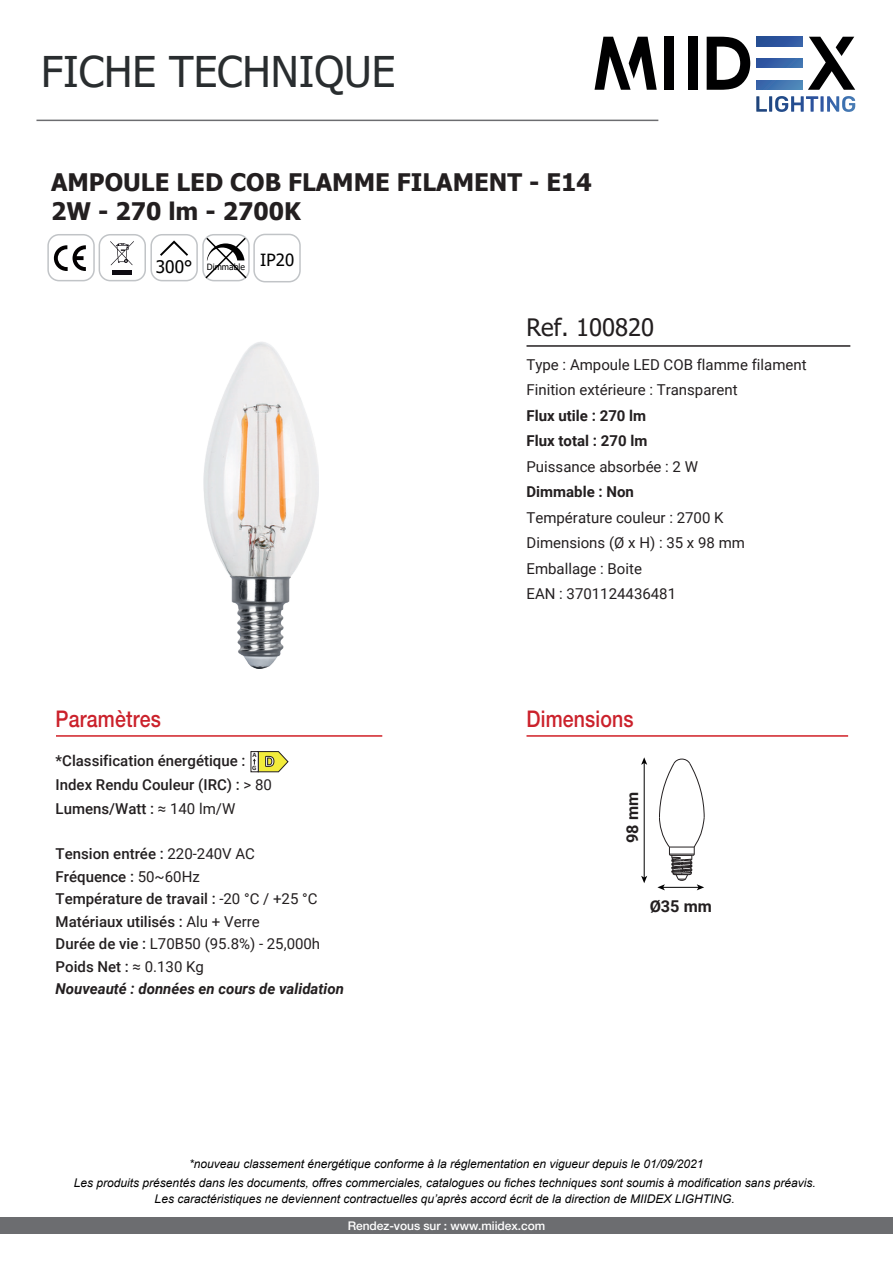
<style>
.page{position:relative;width:893px;height:1263px;background:#fff}
.page>*{position:absolute;margin:0;border:0;box-sizing:border-box;transform-origin:0 0}
.t1{font:42.3px "Tahoma";color:#292d2f}
.t2{font:700 24.15px/28.8px "Tahoma";color:#231f20}
.t3{font:24px "Tahoma";color:#231f20}
.t4{font:500 22.95px "Helvetica Neue LT Std";letter-spacing:.01em;color:#cb212b;scale:.85 1}
.t5{font:700 16.35px "Roboto";color:#231f20}
.t6{font:500 15px/22.5px "Roboto";color:#231f20}
.t7{font:15px/25.5px "Roboto";color:#231f20}
.t8{font:700 15px/25.5px "Roboto";color:#231f20}
.t9{font:italic 12px/15.9px "Arial";color:#000001;text-align:center}
.t10{font:500 12px "Helvetica Neue LT Std";letter-spacing:-.005em;color:#fff}
.t11{font:8.7px "Tahoma";color:#000}
.t12{font:700 6.75px/13.2px "Calibri";color:#231f20}
.s1{font-size:17.25px}
.s2{font-weight:400}
.s3{font-weight:400;font-size:15.15px}
.s4{font-size:15.15px}
.s5{font-weight:700;font-style:italic}
</style>
<div class="page">
<hr style="left:36px;top:120px;width:622px;height:1px;background:#6c6d70">
<svg style="left:808px;top:37px;width:47px;height:53px"></svg>
<svg style="left:707px;top:37px;width:43px;height:53px"></svg>
<div style="left:688px;top:37px;width:9px;height:53px;background:#000001"></div>
<div style="left:664px;top:37px;width:10px;height:53px;background:#000001"></div>
<svg style="left:756px;top:96px;width:99px;height:16px"></svg>
<svg style="left:595px;top:37px;width:62px;height:53px"></svg>
<svg style="left:756px;top:37px;width:47px;height:9px"></svg>
<svg style="left:756px;top:58px;width:47px;height:10px"></svg>
<svg style="left:756px;top:80px;width:47px;height:10px"></svg>
<div style="left:47px;top:234px;width:48px;height:47px;border:1px solid #c1c4c7;border-radius:11px"></div>
<div style="left:99px;top:234px;width:47px;height:47px;border:1px solid #c1c4c7;border-radius:11px"></div>
<svg style="left:54px;top:245px;width:32px;height:26px"></svg>
<svg style="left:110px;top:241px;width:24px;height:24px"></svg>
<div style="left:112px;top:270px;width:20px;height:5px;background:#0f0c12"></div>
<div style="left:150px;top:234px;width:48px;height:47px;border:1px solid #c1c4c7;border-radius:11px"></div>
<svg style="left:160px;top:240px;width:28px;height:16px"></svg>
<div style="left:202px;top:234px;width:48px;height:47px;border:1px solid #c1c4c7;border-radius:11px"></div>
<svg style="left:204px;top:236px;width:44px;height:44px"></svg>
<div style="left:253px;top:234px;width:48px;height:48px;border:1px solid #c1c4c7;border-radius:11px"></div>
<div style="left:0;top:1217px;width:893px;height:16px;background:#6c6d70"></div>
<img style="left:204px;top:342px;width:115px;height:327px">
<hr style="left:526px;top:345px;width:324px;height:2px;background:#231f20">
<hr style="left:644px;top:763px;width:1px;height:115px;background:#000001">
<svg style="left:641px;top:757px;width:6px;height:8px"></svg>
<svg style="left:641px;top:876px;width:6px;height:7px"></svg>
<hr style="left:526px;top:735px;width:322px;height:2px;background:#d01f26">
<hr style="left:56px;top:735px;width:326px;height:2px;background:#d01f26">
<svg style="left:251px;top:751px;width:2px;height:21px"></svg>
<svg style="left:253px;top:751px;width:35px;height:21px"></svg>
<svg style="left:657px;top:758px;width:48px;height:132px"></svg>
<h1 class="t1" style="left:41px;top:43px;width:356px">FICHE TECHNIQUE</h1>
<h2 class="t2" style="left:51px;top:169px;width:542px">AMPOULE LED COB FLAMME FILAMENT - E14<br>2W - 270 lm - 2700K</h2>
<p class="t11" style="left:156px;top:261px;width:140px"><span class="s1">300°</span> Dimmable <sup>IP20</sup></p>
<h3 class="t3" style="left:526px;top:311px;width:129px">Ref. 100820</h3>
<p class="t7" style="left:526px;top:351px;width:282px">Type : Ampoule LED COB flamme filament<br>Finition extérieure : Transparent</p>
<p class="t8" style="left:526px;top:402px;width:122px">Flux utile : 270 lm<br>Flux total : 270 lm</p>
<p class="t7" style="left:526px;top:453px;width:173px">Puissance absorbée : 2 W</p>
<p class="t8" style="left:526px;top:479px;width:109px">Dimmable : Non</p>
<p class="t7" style="left:526px;top:504px;width:220px">Température couleur : 2700 K<br>Dimensions (Ø x H) : 35 x 98 mm<br>Emballage : Boite<br>EAN : 3701124436481</p>
<h3 class="t4" style="left:56px;top:705px;width:125px">Paramètres</h3>
<h3 class="t4" style="left:526px;top:705px;width:128px">Dimensions</h3>
<p class="t6" style="left:56px;top:748px;width:218px;line-height:24px">*Classification énergétique :<br>Index Rendu Couleur (IRC) : <span class="s2">&gt; 80<br></span>Lumens/Watt : <span class="s3">≈ 140</span> <span class="s2">lm/W</span></p>
<p class="t6" style="left:56px;top:842px;width:290px">Tension entrée : <span class="s2">220-240V AC<br></span>Fréquence : <span class="s2">50~60Hz<br></span>Température de travail <span class="s4">:</span> <span class="s2">-20 °C / +25 °C<br></span>Matériaux utilisés : <span class="s2">Alu + Verre<br></span>Durée de vie : <span class="s2">L70B50 (95.8%) - 25,000h<br></span>Poids Net : <span class="s3">≈</span> <span class="s2">0.130 Kg<br></span><span class="s5">Nouveauté : données en cours de validation</span></p>
<p class="t12" style="left:252px;top:748px;width:6px">A<br>G</p>
<h3 class="t5" style="left:621px;top:843px;width:53px;rotate:-90deg">98 mm</h3>
<h3 class="t5" style="left:650px;top:895px;width:64px">Ø35 mm</h3>
<p class="t9" style="left:189px;top:1156px;width:516px">*nouveau classement énergétique conforme à la réglementation en vigueur depuis le 01/09/2021</p>
<p class="t9" style="left:74px;top:1175px;width:743px">Les produits présentés dans les documents, offres commerciales, catalogues ou fiches techniques sont soumis à modification sans préavis.<br>Les caractéristiques ne deviennent contractuelles qu’après accord écrit de la direction de MIIDEX LIGHTING.</p>
<p class="t10" style="left:348px;top:1218px;width:199px">Rendez-vous sur : www.miidex.com</p>
</div>
